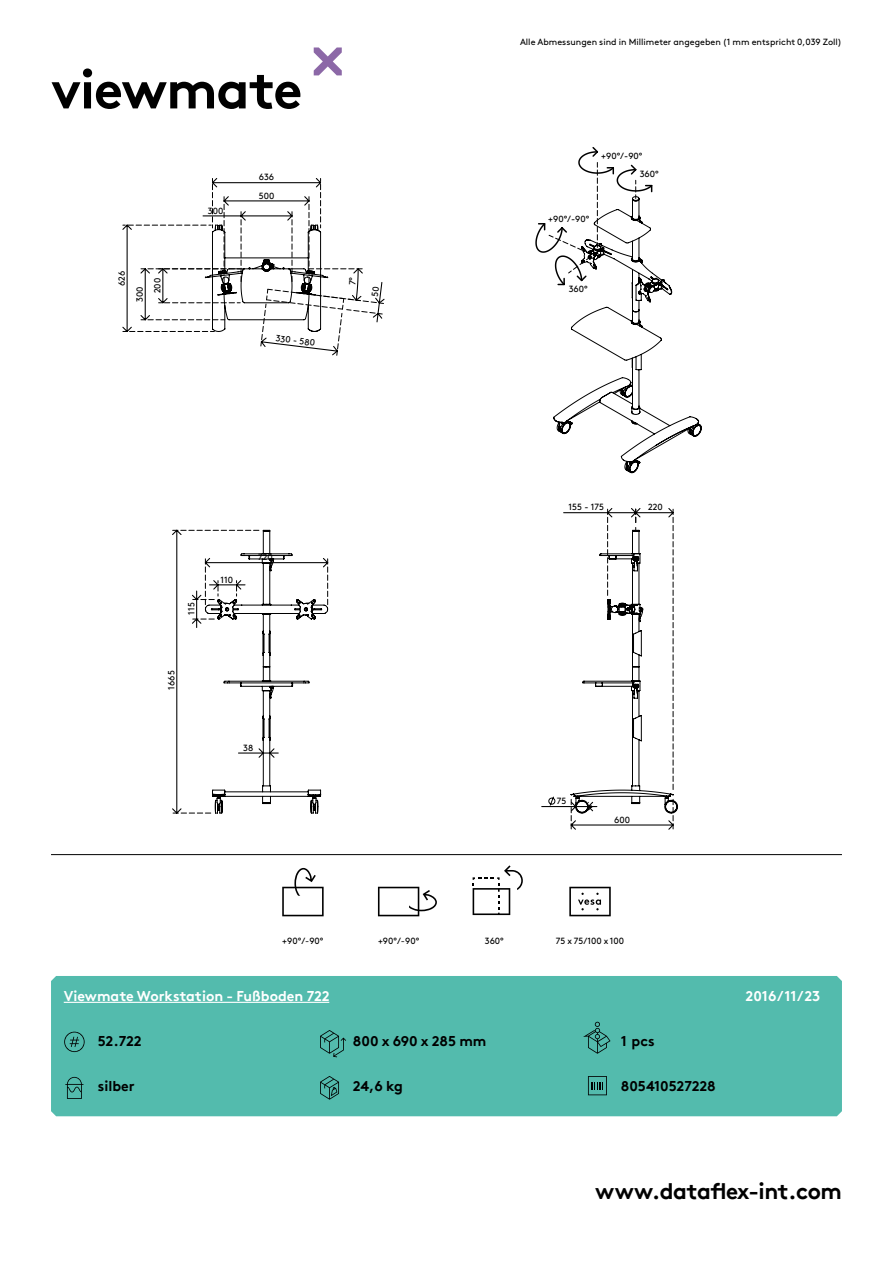
<style>
.page{position:relative;width:893px;height:1263px;background:#fff}
.page>*{position:absolute;margin:0;border:0;box-sizing:border-box;transform-origin:0 0}
.hoofdstuk{font:700 54px "Brown Pro TT";letter-spacing:-.02em;color:#000}
.t1{font:700 22.5px "Brown Pro TT";letter-spacing:-.02em;color:#000}
.specificaties{font:700 14.25px "Brown Pro TT";color:#000}
.t2{font:700 14.25px "Brown Pro TT";color:#fff}
.t3{font:9px "Brown";color:#000}
.t4{font:9px/17.7px "Brown Pro TT Regular Alt";color:#000}
</style>
<div class="page">
<svg style="left:314px;top:47px;width:28px;height:28px"></svg>
<hr style="left:51px;top:854px;width:791px;height:1px;background:#000">
<svg style="left:282px;top:868px;width:42px;height:48px"></svg>
<svg style="left:378px;top:887px;width:59px;height:29px"></svg>
<svg style="left:473px;top:865px;width:50px;height:50px"></svg>
<svg style="left:569px;top:887px;width:42px;height:29px"></svg>
<div style="left:51px;top:976px;width:791px;height:140px;background:#53bbad"></div>
<svg style="left:172px;top:529px;width:157px;height:285px"></svg>
<svg style="left:535px;top:147px;width:167px;height:326px"></svg>
<svg style="left:541px;top:508px;width:137px;height:321px"></svg>
<svg style="left:64px;top:1032px;width:21px;height:20px"></svg>
<svg style="left:65px;top:1077px;width:18px;height:22px"></svg>
<svg style="left:320px;top:1030px;width:26px;height:27px"></svg>
<svg style="left:583px;top:1022px;width:27px;height:32px"></svg>
<svg style="left:320px;top:1076px;width:19px;height:24px"></svg>
<svg style="left:588px;top:1076px;width:19px;height:19px"></svg>
<hr style="left:64px;top:1002px;width:265px;height:1px;background:#fff">
<svg style="left:122px;top:178px;width:263px;height:178px"></svg>
<p class="hoofdstuk" style="left:51px;top:46px;width:253px">viewmate</p>
<p class="t4" style="left:259px;top:168px;width:17px">636</p>
<p class="t4" style="left:112px;top:286px;width:17px;rotate:-90deg">626</p>
<p class="t4" style="left:130px;top:293px;width:17px;text-indent:-9px;rotate:-90deg">300<br>200</p>
<p class="t4" style="left:208px;top:201px;width:17px">300</p>
<p class="t4" style="left:259px;top:186px;width:17px">500</p>
<p class="t4" style="left:277px;top:329px;width:41px;rotate:7deg">330 - 580</p>
<p class="t4" style="left:182px;top:614px;width:14px;rotate:-90deg">115</p>
<p class="t4" style="left:162px;top:689px;width:21px;rotate:-90deg">1665</p>
<p class="t4" style="left:221px;top:570px;width:14px">110</p>
<p class="t4" style="left:258px;top:548px;width:16px">720</p>
<p class="t4" style="left:243px;top:738px;width:12px">38</p>
<p class="t3" style="left:520px;top:35px;width:323px">Alle Abmessungen sind in Millimeter angegeben (1 mm entspricht 0,039 Zoll)</p>
<p class="t4" style="left:601px;top:147px;width:43px">+90°/-90°</p>
<p class="t4" style="left:548px;top:210px;width:43px">+90°/-90°</p>
<p class="t4" style="left:569px;top:280px;width:21px">360°</p>
<p class="t4" style="left:640px;top:164px;width:21px">360°</p>
<p class="t4" style="left:568px;top:498px;width:37px">155 - 175</p>
<p class="t4" style="left:648px;top:498px;width:16px">220</p>
<p class="t4" style="left:557px;top:791px;width:11px">75</p>
<p class="t4" style="left:614px;top:810px;width:17px">600</p>
<p class="t3" style="left:282px;top:934px;width:43px">+90°/-90°</p>
<p class="t3" style="left:378px;top:934px;width:43px">+90°/-90°</p>
<p class="t3" style="left:485px;top:934px;width:21px">360°</p>
<p class="t3" style="left:556px;top:934px;width:70px">75 x 75/100 x 100</p>
<h3 class="t2" style="left:64px;top:985px;width:267px">Viewmate Workstation - Fußboden 722</h3>
<h3 class="t2" style="left:746px;top:985px;width:76px">2016/11/23</h3>
<h3 class="specificaties" style="left:98px;top:1029px;width:45px">52.722</h3>
<p class="specificaties" style="left:98px;top:1074px;width:38px">silber</p>
<p class="specificaties" style="left:353px;top:1029px;width:135px">800 x 690 x 285 mm</p>
<p class="specificaties" style="left:621px;top:1029px;width:35px">1 pcs</p>
<p class="specificaties" style="left:353px;top:1074px;width:52px">24,6 kg</p>
<h3 class="specificaties" style="left:621px;top:1074px;width:96px">805410527228</h3>
<h2 class="t1" style="left:595px;top:1173px;width:248px">www.dataflex-int.com</h2>
</div>
